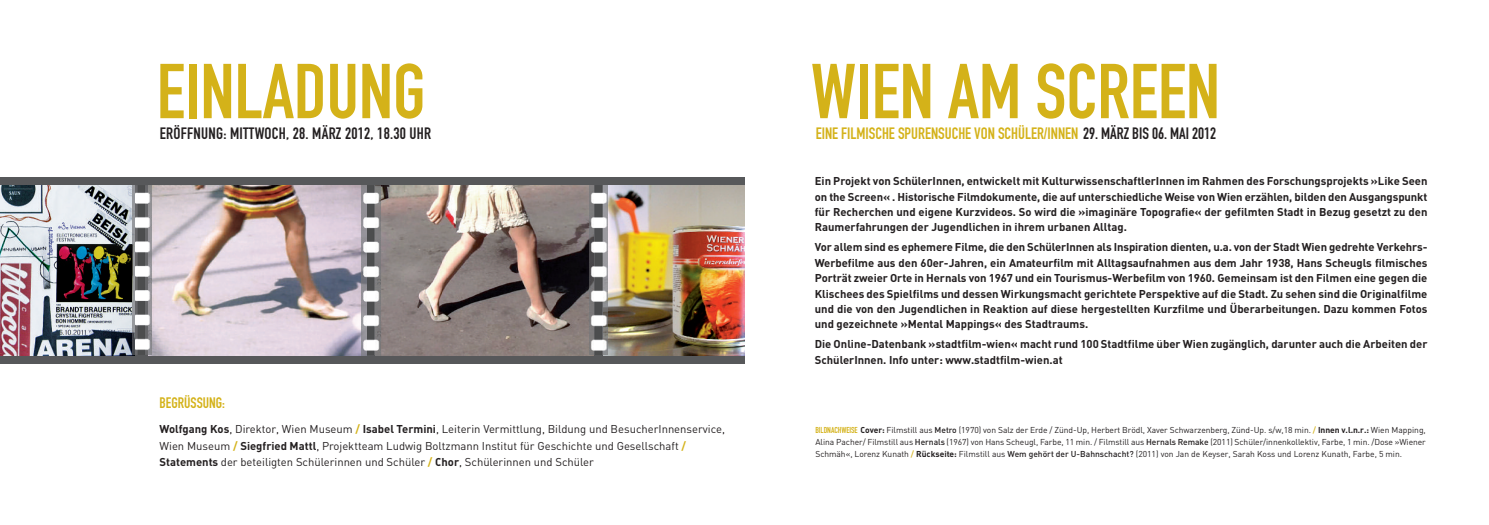
<style>
.page{position:relative;width:1489px;height:525px;background:#fff}
.page>*{position:absolute;margin:0;border:0;box-sizing:border-box;transform-origin:0 0}
.t1{font:76.25px "DIN Engschrift";color:#d4b219}
.t2{font:16.25px "DIN Engschrift";color:#d4b219}
.t3{font:16.25px "DIN Engschrift";letter-spacing:.015em;color:#231f20}
.t4{font:15px "DIN Engschrift";color:#d4b219}
.t5{font:700 11.25px/15.4px "DIN";color:#231f20;text-align:justify}
.t6{font:11.25px/17.5px "DIN";color:#231f20}
.t7{font:8.5px/12.1px "DIN";color:#231f20;text-align:justify}
.s1{font-weight:700}
.s2{font-weight:700;color:#d4b219}
.s3{color:#231f20}
.s4{font-family:"Lucida Grande";font-weight:400}
.s5{font-family:"DIN Engschrift";color:#d4b219}
.s6{font-weight:500}
.s7{font-weight:500;color:#d4b219}
</style>
<div class="page">
<div style="left:0;top:177px;width:744px;height:187px;background:#57585a"></div>
<img style="left:0;top:185px;width:133px;height:170px">
<img style="left:151px;top:185px;width:210px;height:170px">
<img style="left:608px;top:185px;width:136px;height:170px">
<img style="left:380px;top:185px;width:209px;height:170px">
<img style="left:133px;top:185px;width:16px;height:170px">
<img style="left:149px;top:185px;width:2px;height:170px">
<img style="left:366px;top:185px;width:9px;height:170px">
<img style="left:361px;top:185px;width:5px;height:170px">
<img style="left:375px;top:185px;width:5px;height:170px">
<img style="left:593px;top:185px;width:10px;height:170px">
<img style="left:603px;top:185px;width:5px;height:170px">
<img style="left:589px;top:185px;width:4px;height:170px">
<h1 class="t1" style="left:157px;top:47px;width:270px">EINLADUNG</h1>
<h2 class="t3" style="left:160px;top:124px;width:273px">ERÖFFNUNG: MITTWOCH, 28. MÄRZ 2012, 18.30 UHR</h2>
<h3 class="t4" style="left:159px;top:393px;width:67px">BEGRÜSSUNG:</h3>
<p class="t6" style="left:159px;top:419px;width:567px"><span class="s1">Wolfgang Kos</span>, Direktor, Wien Museum <span class="s2">/</span> <span class="s1">Isabel Termini</span>, Leiterin Vermittlung, Bildung und BesucherInnenservice,<br>Wien Museum <span class="s2">/</span> <span class="s1">Siegfried Mattl</span>, Projektteam Ludwig Boltzmann Institut für Geschichte und Gesellschaft <span class="s2">/</span></p>
<p class="t6" style="left:159px;top:453px;width:436px"><span class="s1">Statements</span> der beteiligten Schülerinnen und Schüler <span class="s2">/</span> <span class="s1">Chor</span>, Schülerinnen und Schüler</p>
<h1 class="t1" style="left:811px;top:47px;width:410px">WIEN AM SCREEN</h1>
<h2 class="t2" style="left:815px;top:124px;width:402px">EINE FILMISCHE SPURENSUCHE VON SCHÜLER/INNEN <span class="s3">29. MÄRZ BIS 06. MAI 2012</span></h2>
<p class="t5" style="left:814px;top:173px;width:614px">Ein Projekt von SchülerInnen, entwickelt mit KulturwissenschaftlerInnen im Rahmen des Forschungsprojekts »Like Seen on the Screen« . Historische Filmdokumente, die auf unterschiedliche Weise von Wien erzählen, bilden den Ausgangspunkt für Recherchen und eigene Kurzvideos. So wird die »imaginäre Topografie« der gefilmten Stadt in Bezug gesetzt zu den Raumerfahrungen der Jugendlichen in ihrem urbanen Alltag.</p>
<p class="t5" style="left:814px;top:239px;width:614px">Vor allem sind es ephemere Filme, die den SchülerInnen als Inspiration dienten, u.a. von der Stadt Wien gedrehte Verkehrs-Werbefilme aus den 60er-Jahren, ein Amateurfilm mit Alltagsaufnahmen aus dem Jahr 1938, Hans Scheugls filmisches Porträt zweier Orte in Hernals von 1967 und ein Tourismus-Werbefilm von 1960. Gemeinsam ist den Filmen eine gegen die Klischees des Spielfilms und dessen Wirkungsmacht gerichtete Perspektive auf die Stadt. Zu sehen sind die Originalfilme und die von den Jugendlichen in Reaktion auf diese hergestellten Kurzfilme und Überarbeitungen. Dazu kommen Fotos und gezeichnete »Mental Mappings« des Stadtraums.</p>
<p class="t5" style="left:814px;top:336px;width:614px">Die Online-Datenbank »stadtfilm-wien« macht rund 100 Stadtfilme ub<span class="s4">̈</span> er Wien zugänglich, darunter auch die Arbeiten der<br>Schu<span class="s4">̈</span>lerInnen. Info unter: www.stadtfilm-wien.at</p>
<p class="t7" style="left:815px;top:423px;width:612px"><span class="s5">BILDNACHWEISE</span> <span class="s1">Cover:</span> Filmstill aus <span class="s6">Metro</span> (1970) von Salz der Erde / Zünd-Up, Herbert Brödl, Xaver Schwarzenberg, Zünd-Up. s/w,18 min. <span class="s7">/</span> <span class="s1">Innen v.l.n.r.:</span> Wien Mapping, Alina Pacher/ Filmstill aus <span class="s6">Hernals</span> (1967) von Hans Scheugl, Farbe, 11 min. / Filmstill aus <span class="s6">Hernals Remake</span> (2011) Schüler/innenkollektiv, Farbe, 1 min. /Dose »Wiener Schmäh«, Lorenz Kunath <span class="s7">/</span> <span class="s1">Rückseite:</span> Filmstill aus <span class="s6">Wem gehört der U-Bahnschacht?</span> (2011) von Jan de Keyser, Sarah Koss und Lorenz Kunath, Farbe, 5 min.</p>
</div>
